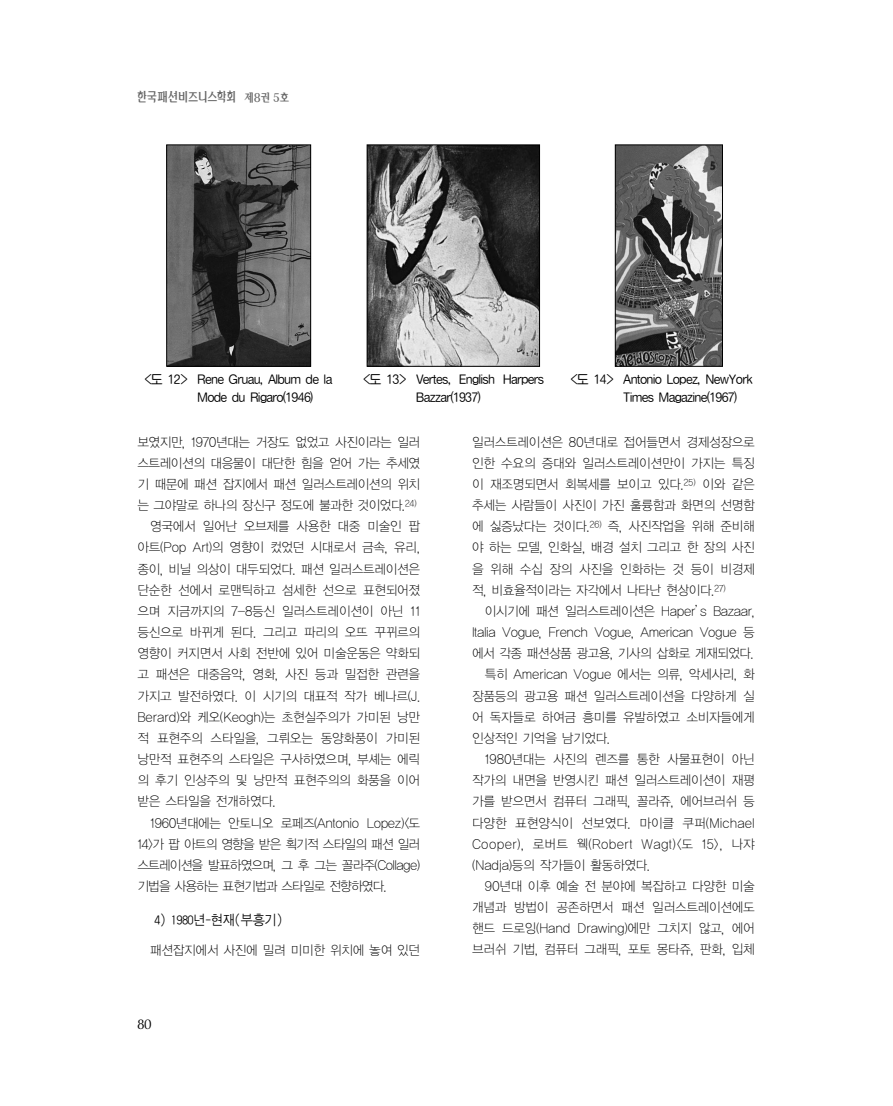
<style>
.page{position:relative;width:893px;height:1106px;background:#fff}
.page>*{position:absolute;margin:0;border:0;box-sizing:border-box;transform-origin:0 0}
.t1{font:14.25px "Optima";color:#000;scale:.95 1}
.t2{font:13.5px "J Cmg J";letter-spacing:-.065em;color:#000;scale:.95 1}
.t3{font:12.9px/21.1px "YGO11";letter-spacing:-.085em;color:#000;text-align:justify;scale:.95 1}
.t4{font:12.9px "YGO11";letter-spacing:-.125em;color:#000;scale:.95 1}
.t5{font:12.9px "YGO11";letter-spacing:-.025em;color:#000;scale:.95 1}
.t6{font:12.9px "YGO11";letter-spacing:-.065em;color:#000;scale:.95 1}
.t7{font:12.75px/18px "J Cna RUDE";letter-spacing:-.065em;color:#000;scale:.95 1}
.t8{font:11.25px "Sol L";color:#666;scale:.95 1}
.s1{font-family:"Dfas";font-size:12.3px}
</style>
<div class="page">
<img style="left:168px;top:147px;width:141px;height:217px">
<div style="left:166px;top:145px;width:145px;height:221px;border:1px solid #000"></div>
<img style="left:369px;top:147px;width:168px;height:217px">
<div style="left:367px;top:145px;width:172px;height:221px;border:1px solid #000"></div>
<img style="left:617px;top:147px;width:103px;height:217px">
<div style="left:615px;top:145px;width:107px;height:221px;border:1px solid #000"></div>
<p class="t8" style="left:137px;top:92px;width:162px"><span class="s1">A</span> 제8권 5호</p>
<p class="t7" style="left:197px;top:371px;width:144px;text-indent:-53px">&lt;도 12&gt; Rene Gruau, Album de la<br>Mode du Rigaro(1946)</p>
<p class="t7" style="left:416px;top:371px;width:136px;text-indent:-53px">&lt;도 13&gt; Vertes, English Harpers<br>Bazzar(1937)</p>
<p class="t7" style="left:623px;top:371px;width:138px;text-indent:-53px">&lt;도 14&gt; Antonio Lopez, NewYork<br>Times Magazine(1967)</p>
<p class="t3" style="left:137px;top:432px;width:300px">보였지만, 1970년대는 거장도 없었고 사진이라는 일러</p>
<p class="t3" style="left:137px;top:453px;width:300px">스트레이션의 대응물이 대단한 힘을 얻어 가는 추세였</p>
<p class="t3" style="left:137px;top:474px;width:300px">기 때문에 패션 잡지에서 패션 일러스트레이션의 위치</p>
<p class="t3" style="left:137px;top:495px;width:296px">는 그야말로 하나의 장신구 정도에 불과한 것이었다.<sup>24)</sup></p>
<p class="t3" style="left:150px;top:516px;width:286px">영국에서 일어난 오브제를 사용한 대중 미술인 팝</p>
<p class="t3" style="left:137px;top:538px;width:299px">아트(Pop Art)의 영향이 컸었던 시대로서 금속, 유리,</p>
<p class="t3" style="left:137px;top:559px;width:300px">종이, 비닐 의상이 대두되었다. 패션 일러스트레이션은</p>
<p class="t3" style="left:137px;top:580px;width:300px">단순한 선에서 로맨틱하고 섬세한 선으로 표현되어졌</p>
<p class="t3" style="left:137px;top:601px;width:300px">으며 지금까지의 7-8등신 일러스트레이션이 아닌 11</p>
<p class="t3" style="left:137px;top:622px;width:300px">등신으로 바뀌게 된다. 그리고 파리의 오뜨 꾸뀌르의</p>
<p class="t3" style="left:137px;top:643px;width:300px">영향이 커지면서 사회 전반에 있어 미술운동은 약화되</p>
<p class="t3" style="left:137px;top:664px;width:300px">고 패션은 대중음악, 영화, 사진 등과 밀접한 관련을</p>
<p class="t3" style="left:137px;top:686px;width:300px">가지고 발전하였다. 이 시기의 대표적 작가 베나르(J.</p>
<p class="t3" style="left:137px;top:707px;width:300px">Berard)와 케오(Keogh)는 초현실주의가 가미된 낭만</p>
<p class="t3" style="left:137px;top:728px;width:300px">적 표현주의 스타일을, 그뤼오는 동양화풍이 가미된</p>
<p class="t3" style="left:137px;top:749px;width:300px">낭만적 표현주의 스타일은 구사하였으며, 부셰는 에릭</p>
<p class="t3" style="left:137px;top:770px;width:300px">의 후기 인상주의 및 낭만적 표현주의의 화풍을 이어</p>
<p class="t3" style="left:137px;top:791px;width:148px">받은 스타일을 전개하였다.</p>
<p class="t3" style="left:150px;top:812px;width:286px">1960년대에는 안토니오 로페즈(Antonio Lopez)&lt;도</p>
<p class="t4" style="left:137px;top:838px;width:300px">14&gt;가 팝 아트의 영향을 받은 획기적 스타일의 패션 일러</p>
<p class="t4" style="left:137px;top:859px;width:300px">스트레이션을 발표하였으며, 그 후 그는 꼴라주(Collage)</p>
<p class="t4" style="left:137px;top:880px;width:264px">기법을 사용하는 표현기법과 스타일로 전향하였다.</p>
<p class="t2" style="left:154px;top:913px;width:137px">4) 1980년-현재(부흥기)</p>
<p class="t3" style="left:150px;top:939px;width:286px">패션잡지에서 사진에 밀려 미미한 위치에 놓여 있던</p>
<p class="t1" style="left:137px;top:1018px;width:17px">80</p>
<p class="t3" style="left:471px;top:432px;width:300px">일러스트레이션은 80년대로 접어들면서 경제성장으로 인한 수요의 증대와 일러스트레이션만이 가지는 특징 이 재조명되면서 회복세를 보이고 있다.<sup>25)</sup> 이와 같은 추세는 사람들이 사진이 가진 훌륭함과 화면의 선명함 에 싫증났다는 것이다.<sup>26)</sup> 즉, 사진작업을 위해 준비해 야 하는 모델, 인화실, 배경 설치 그리고 한 장의 사진 을 위해 수십 장의 사진을 인화하는 것 등이 비경제 적, 비효율적이라는 자각에서 나타난 현상이다.<sup>27)</sup></p>
<p class="t3" style="left:484px;top:601px;width:286px">이시기에 패션 일러스트레이션은 Haper’s Bazaar,</p>
<p class="t3" style="left:471px;top:622px;width:300px">Italia Vogue, French Vogue, American Vogue 등</p>
<p class="t3" style="left:471px;top:643px;width:299px">에서 각종 패션상품 광고용, 기사의 삽화로 게재되었다.</p>
<p class="t3" style="left:484px;top:664px;width:286px">특히 American Vogue 에서는 의류, 악세사리, 화</p>
<p class="t3" style="left:471px;top:686px;width:300px">장품등의 광고용 패션 일러스트레이션을 다양하게 실</p>
<p class="t3" style="left:471px;top:707px;width:300px">어 독자들로 하여금 흥미를 유발하였고 소비자들에게</p>
<p class="t3" style="left:471px;top:728px;width:148px">인상적인 기억을 남기었다.</p>
<p class="t3" style="left:484px;top:749px;width:286px">1980년대는 사진의 렌즈를 통한 사물표현이 아닌</p>
<p class="t3" style="left:471px;top:770px;width:300px">작가의 내면을 반영시킨 패션 일러스트레이션이 재평</p>
<p class="t3" style="left:471px;top:791px;width:300px">가를 받으면서 컴퓨터 그래픽, 꼴라쥬, 에어브러쉬 등</p>
<p class="t6" style="left:471px;top:816px;width:300px">다양한 표현양식이 선보였다. 마이클 쿠퍼(Michael</p>
<p class="t5" style="left:471px;top:838px;width:300px">Cooper), 로버트 웩(Robert Wagt)&lt;도 15&gt;, 나쟈</p>
<p class="t3" style="left:471px;top:855px;width:190px">(Nadja)등의 작가들이 활동하였다.</p>
<p class="t3" style="left:484px;top:876px;width:286px">90년대 이후 예술 전 분야에 복잡하고 다양한 미술</p>
<p class="t3" style="left:471px;top:897px;width:300px">개념과 방법이 공존하면서 패션 일러스트레이션에도</p>
<p class="t3" style="left:471px;top:918px;width:300px">핸드 드로잉(Hand Drawing)에만 그치지 않고, 에어</p>
<p class="t3" style="left:471px;top:939px;width:300px">브러쉬 기법, 컴퓨터 그래픽, 포토 몽타쥬, 판화, 입체</p>
</div>
